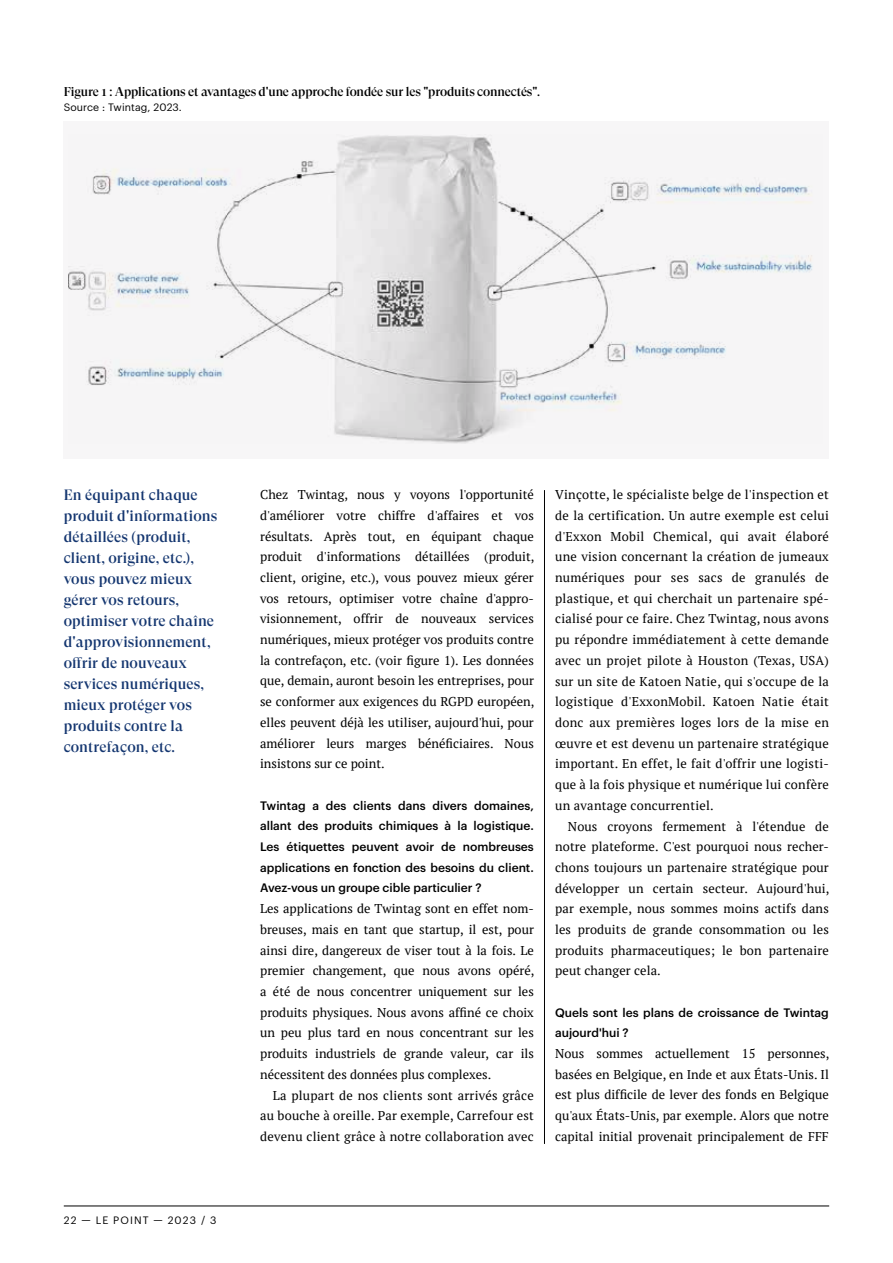
<style>
.page{position:relative;width:893px;height:1263px;background:#fff}
.page>*{position:absolute;margin:0;border:0;box-sizing:border-box;transform-origin:0 0}
.t1{font:500 15px/21px "GT Super Display";letter-spacing:.01em;color:#143670}
.t2{font:12.75px/20.7px "PT Serif";letter-spacing:.005em;color:#000;text-align:justify}
.t3{font:500 12.75px "GT Super Display";letter-spacing:-.01em;color:#000}
.t4{font:500 12px/20.7px "Graphik";color:#000;text-align:justify}
.t5{font:10.5px "Graphik";letter-spacing:.01em;color:#000}
.t6{font:10.5px "Graphik";letter-spacing:.105em;color:#000}
</style>
<div class="page">
<hr style="left:64px;top:1206px;width:765px;height:1px;background:#000">
<div style="left:64px;top:121px;width:765px;height:338px;background:#f7f6f7"></div>
<img style="left:69px;top:135px;width:744px;height:308px">
<hr style="left:544px;top:490px;width:1px;height:654px;background:#000">
<p class="t3" style="left:64px;top:85px;width:478px">Figure 1 : Applications et avantages d'une approche fondée sur les "produits connectés".</p>
<p class="t5" style="left:64px;top:99px;width:119px">Source : Twintag, 2023.</p>
<p class="t1" style="left:64px;top:484px;width:155px">En équipant chaque produit d'informations détaillées (produit, client, origine, etc.), vous pouvez mieux gérer vos retours, optimiser votre chaîne d'approvisionnement, offrir de nouveaux services numériques, mieux protéger vos produits contre la contrefaçon, etc.</p>
<p class="t6" style="left:64px;top:1212px;width:154px">22 — LE POINT — 2023 / 3</p>
<p class="t2" style="left:260px;top:484px;width:276px">Chez Twintag, nous y voyons l'opportunité d'améliorer votre chiffre d'affaires et vos résultats. Après tout, en équipant chaque produit d'informations détaillées (produit, client, origine, etc.), vous pouvez mieux gérer vos retours, optimiser votre chaîne d'appro&shy;visionnement, offrir de nouveaux services numériques, mieux protéger vos produits contre la contrefaçon, etc. (voir figure 1). Les données que, demain, auront besoin les entreprises, pour se conformer aux exigences du RGPD européen, elles peuvent déjà les utiliser, aujourd'hui, pour améliorer leurs marges bénéficiaires. Nous insistons sur ce point.</p>
<p class="t4" style="left:260px;top:794px;width:275px">Twintag a des clients dans divers domaines, allant des produits chimiques à la logistique.<br>Les étiquettes peuvent avoir de nombreuses applications en fonction des besoins du client.<br>Avez-vous un groupe cible particulier ?</p>
<p class="t2" style="left:260px;top:898px;width:276px">Les applications de Twintag sont en effet nom&shy;breuses, mais en tant que startup, il est, pour ainsi dire, dangereux de viser tout à la fois. Le premier changement, que nous avons opéré, a été de nous concentrer uniquement sur les produits physiques. Nous avons affiné ce choix un peu plus tard en nous concentrant sur les produits industriels de grande valeur, car ils nécessitent des données plus complexes.</p>
<p class="t2" style="left:260px;top:1084px;width:275px;text-indent:13px">La plupart de nos clients sont arrivés grâce au bouche à oreille. Par exemple, Carrefour est devenu client grâce à notre collaboration avec</p>
<p class="t2" style="left:555px;top:484px;width:275px">Vinçotte, le spécialiste belge de l'inspection et de la certification. Un autre exemple est celui d'Exxon Mobil Chemical, qui avait élaboré une vision concernant la création de jumeaux numériques pour ses sacs de granulés de plastique, et qui cherchait un partenaire spé&shy;cialisé pour ce faire. Chez Twintag, nous avons pu répondre immédiatement à cette demande avec un projet pilote à Houston (Texas, USA) sur un site de Katoen Natie, qui s'occupe de la logistique d'ExxonMobil. Katoen Natie était donc aux premières loges lors de la mise en œuvre et est devenu un partenaire stratégique important. En effet, le fait d'offrir une logisti&shy;que à la fois physique et numérique lui confère un avantage concurrentiel.</p>
<p class="t2" style="left:555px;top:815px;width:276px;text-indent:13px">Nous croyons fermement à l'étendue de notre plateforme. C'est pourquoi nous recher&shy;chons toujours un partenaire stratégique pour développer un certain secteur. Aujourd'hui, par exemple, nous sommes moins actifs dans les produits de grande consommation ou les produits pharmaceutiques; le bon partenaire peut changer cela.</p>
<p class="t4" style="left:555px;top:1001px;width:275px">Quels sont les plans de croissance de Twintag aujourd'hui ?</p>
<p class="t2" style="left:555px;top:1043px;width:276px">Nous sommes actuellement 15 personnes, basées en Belgique, en Inde et aux États-Unis. Il est plus difficile de lever des fonds en Belgique qu'aux États-Unis, par exemple. Alors que notre capital initial provenait principalement de FFF</p>
</div>
